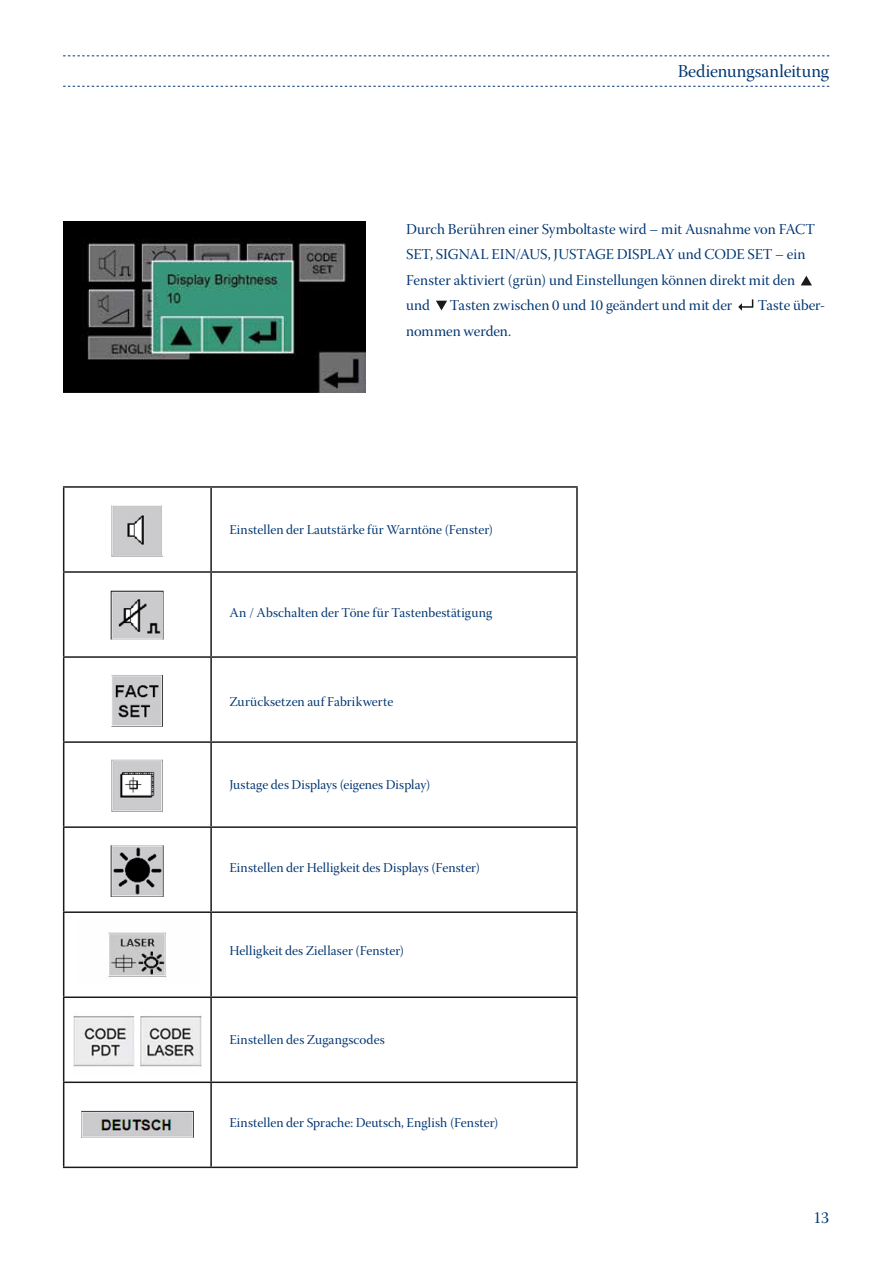
<style>
.page{position:relative;width:893px;height:1263px;background:#fff}
.page>*{position:absolute;margin:0;border:0;box-sizing:border-box;transform-origin:0 0}
.t1{font:18px "Warnock Pro Subh";color:#003571}
.t2{font:16.5px "Warnock Pro Subh";color:#003571}
.t3{font:15px/25.5px "Warnock Pro Subh";letter-spacing:-.005em;color:#003571}
.t4{font:13.5px "Warnock Pro Subh";letter-spacing:.005em;color:#003571}
</style>
<div class="page">
<svg style="left:63px;top:56px;width:766px;height:1px"></svg>
<svg style="left:63px;top:86px;width:766px;height:1px"></svg>
<svg style="left:738px;top:299px;width:15px;height:12px"></svg>
<svg style="left:801px;top:276px;width:11px;height:9px"></svg>
<svg style="left:436px;top:301px;width:11px;height:9px"></svg>
<img style="left:64px;top:221px;width:302px;height:172px">
<hr style="left:63px;top:486px;width:148px;height:2px;background:#1a1a18">
<hr style="left:63px;top:488px;width:1px;height:83px;background:#1a1a18">
<hr style="left:211px;top:486px;width:367px;height:2px;background:#1a1a18">
<hr style="left:210px;top:488px;width:2px;height:83px;background:#1a1a18">
<hr style="left:576px;top:488px;width:2px;height:83px;background:#1a1a18">
<hr style="left:63px;top:571px;width:148px;height:2px;background:#1a1a18">
<hr style="left:63px;top:573px;width:1px;height:83px;background:#1a1a18">
<hr style="left:211px;top:571px;width:367px;height:2px;background:#1a1a18">
<hr style="left:210px;top:573px;width:2px;height:83px;background:#1a1a18">
<hr style="left:576px;top:573px;width:2px;height:83px;background:#1a1a18">
<hr style="left:63px;top:656px;width:148px;height:2px;background:#1a1a18">
<hr style="left:63px;top:658px;width:1px;height:83px;background:#1a1a18">
<hr style="left:211px;top:656px;width:367px;height:2px;background:#1a1a18">
<hr style="left:210px;top:658px;width:2px;height:83px;background:#1a1a18">
<hr style="left:576px;top:658px;width:2px;height:83px;background:#1a1a18">
<hr style="left:63px;top:741px;width:148px;height:2px;background:#1a1a18">
<hr style="left:63px;top:743px;width:1px;height:83px;background:#1a1a18">
<hr style="left:211px;top:741px;width:367px;height:2px;background:#1a1a18">
<hr style="left:210px;top:743px;width:2px;height:83px;background:#1a1a18">
<hr style="left:576px;top:743px;width:2px;height:83px;background:#1a1a18">
<hr style="left:63px;top:826px;width:148px;height:2px;background:#1a1a18">
<hr style="left:63px;top:828px;width:1px;height:83px;background:#1a1a18">
<hr style="left:211px;top:826px;width:367px;height:2px;background:#1a1a18">
<hr style="left:210px;top:828px;width:2px;height:83px;background:#1a1a18">
<hr style="left:576px;top:828px;width:2px;height:83px;background:#1a1a18">
<hr style="left:63px;top:911px;width:148px;height:2px;background:#1a1a18">
<hr style="left:63px;top:913px;width:1px;height:83px;background:#1a1a18">
<hr style="left:211px;top:911px;width:367px;height:2px;background:#1a1a18">
<hr style="left:210px;top:913px;width:2px;height:83px;background:#1a1a18">
<hr style="left:576px;top:913px;width:2px;height:83px;background:#1a1a18">
<hr style="left:63px;top:996px;width:148px;height:2px;background:#1a1a18">
<hr style="left:63px;top:998px;width:1px;height:83px;background:#1a1a18">
<hr style="left:211px;top:996px;width:367px;height:2px;background:#1a1a18">
<hr style="left:210px;top:998px;width:2px;height:83px;background:#1a1a18">
<hr style="left:576px;top:998px;width:2px;height:83px;background:#1a1a18">
<hr style="left:63px;top:1081px;width:148px;height:2px;background:#1a1a18">
<hr style="left:63px;top:1083px;width:1px;height:83px;background:#1a1a18">
<hr style="left:211px;top:1081px;width:367px;height:2px;background:#1a1a18">
<hr style="left:210px;top:1083px;width:2px;height:83px;background:#1a1a18">
<hr style="left:576px;top:1083px;width:2px;height:83px;background:#1a1a18">
<hr style="left:63px;top:1166px;width:148px;height:2px;background:#1a1a18">
<hr style="left:211px;top:1166px;width:367px;height:2px;background:#1a1a18">
<img style="left:81px;top:1110px;width:113px;height:28px">
<img style="left:111px;top:505px;width:52px;height:52px">
<img style="left:110px;top:590px;width:54px;height:50px">
<img style="left:111px;top:675px;width:52px;height:52px">
<img style="left:111px;top:759px;width:52px;height:53px">
<img style="left:110px;top:845px;width:54px;height:52px">
<img style="left:108px;top:932px;width:59px;height:46px">
<img style="left:74px;top:1016px;width:60px;height:51px">
<img style="left:140px;top:1015px;width:61px;height:52px">
<h1 class="t1" style="left:678px;top:61px;width:153px">Bedienungsanleitung</h1>
<p class="t3" style="left:406px;top:218px;width:411px">Durch Berühren einer Symboltaste wird – mit Ausnahme von FACT SET, SIGNAL EIN/AUS, JUSTAGE DISPLAY und CODE SET – ein Fenster aktiviert (grün) und Einstellungen können direkt mit den und</p>
<p class="t3" style="left:450px;top:295px;width:284px">Tasten zwischen 0 und 10 geändert und mit der</p>
<p class="t3" style="left:758px;top:295px;width:69px">Taste über-</p>
<p class="t3" style="left:406px;top:320px;width:107px">nommen werden.</p>
<p class="t4" style="left:229px;top:522px;width:265px">Einstellen der Lautstärke für Warntöne (Fenster)</p>
<p class="t4" style="left:229px;top:605px;width:264px">An / Abschalten der Töne für Tastenbestätigung</p>
<p class="t4" style="left:229px;top:694px;width:166px">Zurücksetzen auf Fabrikwerte</p>
<p class="t4" style="left:229px;top:777px;width:202px">Justage des Displays (eigenes Display)</p>
<p class="t4" style="left:229px;top:860px;width:252px">Einstellen der Helligkeit des Displays (Fenster)</p>
<p class="t4" style="left:229px;top:943px;width:176px">Helligkeit des Ziellaser (Fenster)</p>
<p class="t4" style="left:229px;top:1032px;width:157px">Einstellen des Zugangscodes</p>
<p class="t4" style="left:229px;top:1115px;width:271px">Einstellen der Sprache: Deutsch, English (Fenster)</p>
<p class="t2" style="left:814px;top:1208px;width:17px">13</p>
</div>
